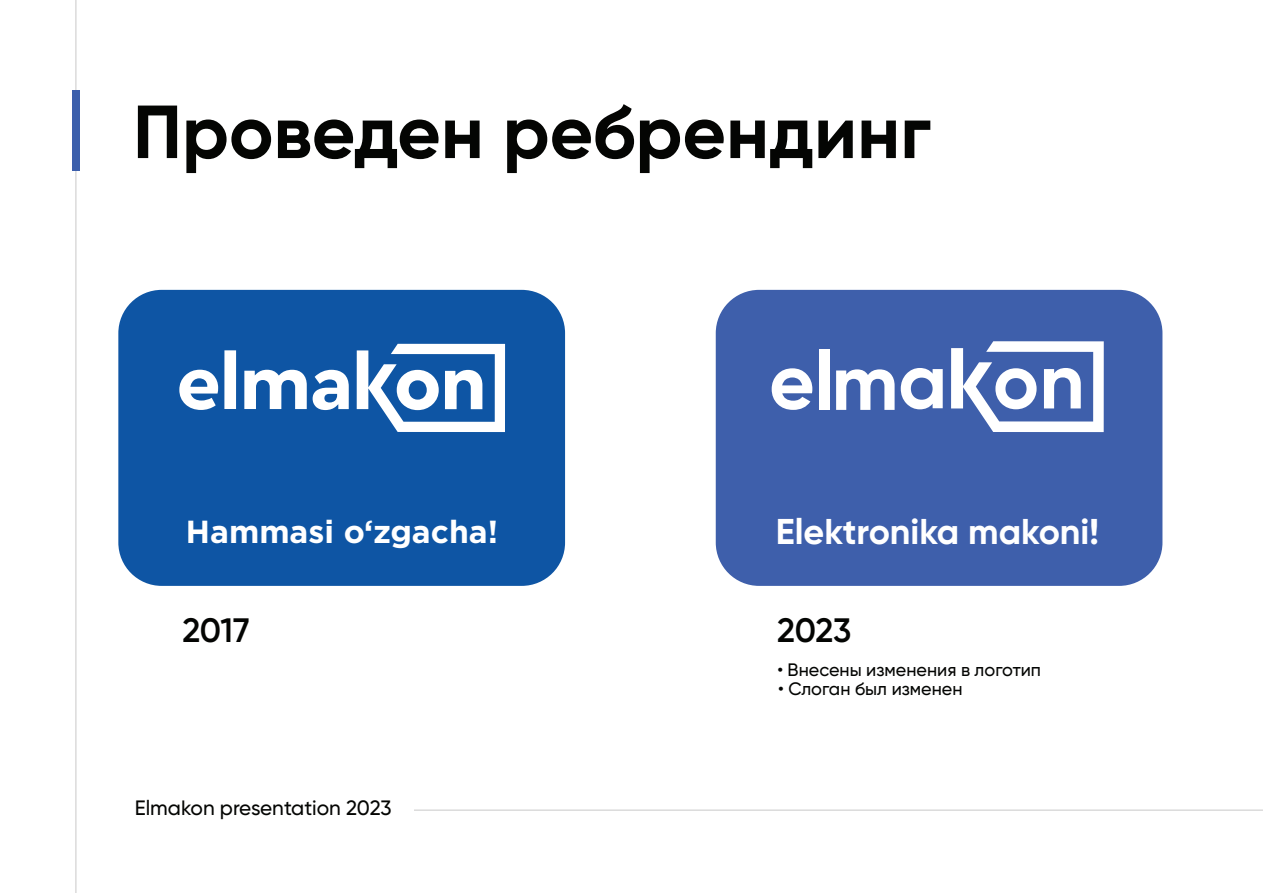
<style>
.page{position:relative;width:1263px;height:893px;background:#fff}
.page>*{position:absolute;margin:0;border:0;box-sizing:border-box;transform-origin:0 0}
.t1{font:700 75px "Gilroy";color:#040503}
.t2{font:700 35.85px "Gilroy";color:#fff}
.t3{font:600 33.75px "Gilroy";letter-spacing:-.01em;color:#040503}
.t4{font:700 31.8px "Gotham Pro";color:#fff}
.t5{font:500 20.7px "Gilroy";color:#040503}
.t6{font:500 18px "Gilroy";color:#040503}
</style>
<div class="page">
<hr style="left:76px;top:0;width:1px;height:893px;background:#c9c8c8">
<hr style="left:414px;top:810px;width:849px;height:1px;background:#c9c8c8">
<div style="left:72px;top:91px;width:8px;height:80px;background:#3c5fac"></div>
<div style="left:118px;top:290px;width:447px;height:296px;background:#0e55a4;border-radius:43px"></div>
<div style="left:716px;top:290px;width:446px;height:296px;background:#3e5fab;border-radius:43px"></div>
<svg style="left:772px;top:368px;width:40px;height:42px"></svg>
<div style="left:819px;top:349px;width:10px;height:61px;background:#fff"></div>
<svg style="left:836px;top:369px;width:58px;height:41px"></svg>
<svg style="left:901px;top:368px;width:42px;height:41px"></svg>
<svg style="left:951px;top:341px;width:153px;height:91px"></svg>
<svg style="left:179px;top:370px;width:39px;height:40px"></svg>
<div style="left:224px;top:350px;width:12px;height:59px;background:#fff"></div>
<svg style="left:244px;top:370px;width:63px;height:39px"></svg>
<svg style="left:313px;top:370px;width:36px;height:40px"></svg>
<svg style="left:357px;top:344px;width:148px;height:88px"></svg>
<h1 class="t1" style="left:133px;top:85px;width:799px">Проведен ребрендинг</h1>
<h3 class="t4" style="left:186px;top:513px;width:314px">Hammasi o‘zgacha!</h3>
<h2 class="t2" style="left:776px;top:509px;width:325px">Elektronika makoni!</h2>
<h3 class="t3" style="left:182px;top:609px;width:69px">2017</h3>
<h3 class="t3" style="left:777px;top:610px;width:76px">2023</h3>
<p class="t6" style="left:777px;top:658px;width:265px">• Внесены изменения в логотип</p>
<p class="t6" style="left:778px;top:677px;width:186px">• Слоган был изменен</p>
<p class="t5" style="left:135px;top:794px;width:258px">Elmakon presentation 2023</p>
</div>
